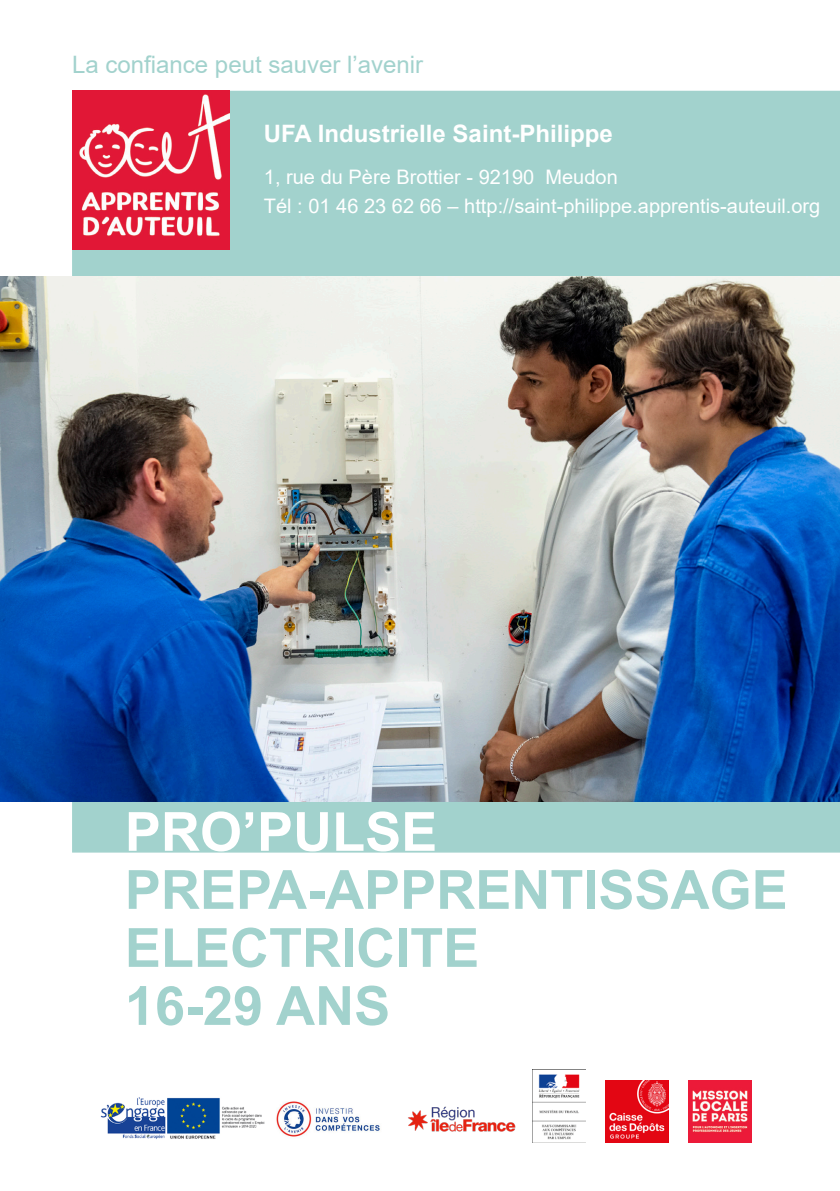
<style>
.page{position:relative;width:840px;height:1191px;background:#fff}
.page>*{position:absolute;margin:0;border:0;box-sizing:border-box;transform-origin:0 0}
.t1{font:700 54px "Arial";color:#a2d2cd}
.t2{font:700 54px "Arial";color:#fff}
.t3{font:700 24px "Arial";color:#fff}
.t4{font:24px "Arial";color:#a2d2cd}
.t5{font:20px "Arial";color:#fff}
</style>
<div class="page">
<div style="left:73px;top:92px;width:765px;height:759px;background:#a2d2cd"></div>
<img style="left:0;top:277px;width:839px;height:524px">
<img style="left:72px;top:91px;width:158px;height:158px">
<img style="left:276px;top:1101px;width:104px;height:36px">
<img style="left:408px;top:1106px;width:108px;height:26px">
<img style="left:532px;top:1069px;width:53px;height:73px">
<img style="left:605px;top:1080px;width:63px;height:62px">
<img style="left:100px;top:1097px;width:165px;height:42px">
<img style="left:688px;top:1080px;width:62px;height:62px">
<p class="t4" style="left:72px;top:48px;width:352px">La confiance peut sauver l’avenir</p>
<p class="t3" style="left:264px;top:117px;width:350px">UFA Industrielle Saint-Philippe</p>
<p class="t5" style="left:264px;top:163px;width:355px">1, rue du Père Brottier - 92190 Meudon</p>
<p class="t5" style="left:264px;top:192px;width:557px">Tél : 01 46 23 62 66 – http://saint-philippe.apprentis-auteuil.org</p>
<p class="t2" style="left:125px;top:793px;width:314px">PRO’PULSE</p>
<p class="t1" style="left:125px;top:851px;width:664px">PREPA-APPRENTISSAGE</p>
<p class="t1" style="left:125px;top:909px;width:356px">ELECTRICITE</p>
<p class="t1" style="left:125px;top:967px;width:267px">16-29 ANS</p>
</div>
